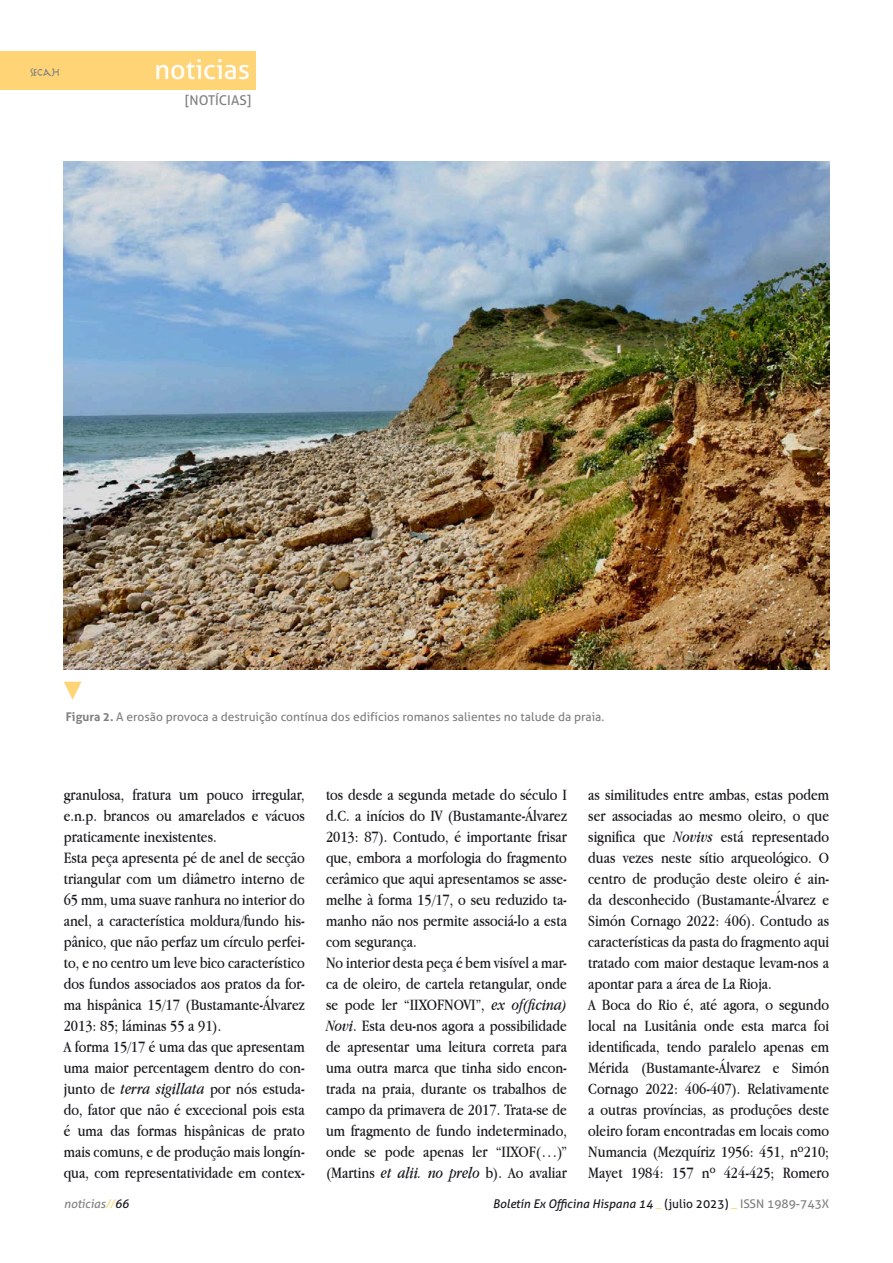
<style>
.page{position:relative;width:893px;height:1263px;background:#fff}
.page>*{position:absolute;margin:0;border:0;box-sizing:border-box;transform-origin:0 0}
.t1{font:27px "Aller";color:#fff}
.t2{font:18px "Marathon II";color:#808080}
.t3{font:16.5px/21px "Apple Garamond";color:#1a171c}
.t4{font:13.5px "Aller";color:#808080}
.t5{font:12px "Aller";color:#808080}
.t6{font:italic 12px "Aller";color:#1a171c}
.t7{font:italic 12px "Aller";color:#808080}
.s1{font-weight:700}
.s2{font-style:italic}
.s3{color:#ffd476}
.s4{color:#1a171c}
.s5{font-style:normal;color:#ffd476}
.s6{font-style:normal}
.s7{font-style:normal;color:#808080}
</style>
<div class="page">
<div style="left:0;top:51px;width:255px;height:38px;background:#ffd476"></div>
<img style="left:64px;top:162px;width:765px;height:508px">
<svg style="left:64px;top:682px;width:17px;height:18px"></svg>
<p class="t2" style="left:31px;top:64px;width:31px">secah</p>
<h1 class="t1" style="left:154px;top:53px;width:97px">noticias</h1>
<p class="t4" style="left:185px;top:92px;width:67px">[NOTÍCIAS]</p>
<p class="t5" style="left:66px;top:709px;width:540px"><span class="s1">Figura 2.</span> A erosão provoca a destruição contínua dos edifícios romanos salientes no talude da praia.</p>
<p class="t3" style="left:64px;top:784px;width:242px">granulosa, fratura um pouco irregular, e.n.p. brancos ou amarelados e vácuos praticamente inexistentes.<br>Esta peça apresenta pé de anel de secção triangular com um diâmetro interno de 65 mm, uma suave ranhura no interior do anel, a característica moldura/fundo his&shy;pânico, que não perfaz um círculo perfei&shy;to, e no centro um leve bico característico dos fundos associados aos pratos da for&shy;ma hispânica 15/17 (Bustamante-Álvarez 2013: 85; láminas 55 a 91).<br>A forma 15/17 é uma das que apresentam uma maior percentagem dentro do con&shy;junto de <span class="s2">terra sigillata</span> por nós estuda&shy;do, fator que não é excecional pois esta é uma das formas hispânicas de prato mais comuns, e de produção mais longín&shy;qua, com representatividade em contex-</p>
<p class="t3" style="left:326px;top:784px;width:242px">tos desde a segunda metade do século I d.C. a inícios do IV (Bustamante-Álvarez 2013: 87). Contudo, é importante frisar que, embora a morfologia do fragmento cerâmico que aqui apresentamos se asse&shy;melhe à forma 15/17, o seu reduzido ta&shy;manho não nos permite associá-lo a esta com segurança.<br>No interior desta peça é bem visível a mar&shy;ca de oleiro, de cartela retangular, onde se pode ler “IIXOFNOVI”, <span class="s2">ex of(ficina)<br>Novi</span>. Esta deu-nos agora a possibilidade de apresentar uma leitura correta para uma outra marca que tinha sido encon&shy;trada na praia, durante os trabalhos de campo da primavera de 2017. Trata-se de um fragmento de fundo indeterminado, onde se pode apenas ler “IIXOF(…)” (Martins <span class="s2">et alii. no prelo</span> b). Ao avaliar</p>
<p class="t3" style="left:588px;top:784px;width:242px">as similitudes entre ambas, estas podem ser associadas ao mesmo oleiro, o que significa que <span class="s2">Novivs</span> está representado duas vezes neste sítio arqueológico. O centro de produção deste oleiro é ain&shy;da desconhecido (Bustamante-Álvarez e Simón Cornago 2022: 406). Contudo as características da pasta do fragmento aqui tratado com maior destaque levam-nos a apontar para a área de La Rioja.<br>A Boca do Rio é, até agora, o segundo local na Lusitânia onde esta marca foi identificada, tendo paralelo apenas em Mérida (Bustamante-Álvarez e Simón Cornago 2022: 406-407). Relativamente a outras províncias, as produções deste oleiro foram encontradas em locais como Numancia (Mezquíriz 1956: 451, nº210; Mayet 1984: 157 nº 424-425; Romero</p>
<p class="t7" style="left:64px;top:1196px;width:67px">noticias<span class="s3">//</span><span class="s4">66</span></p>
<p class="t6" style="left:493px;top:1196px;width:338px">Boletín Ex Officina Hispana 14 <span class="s5">_</span> <span class="s6">(julio 2023)</span> <span class="s5">_</span> <span class="s7">ISSN 1989-743X</span></p>
</div>
